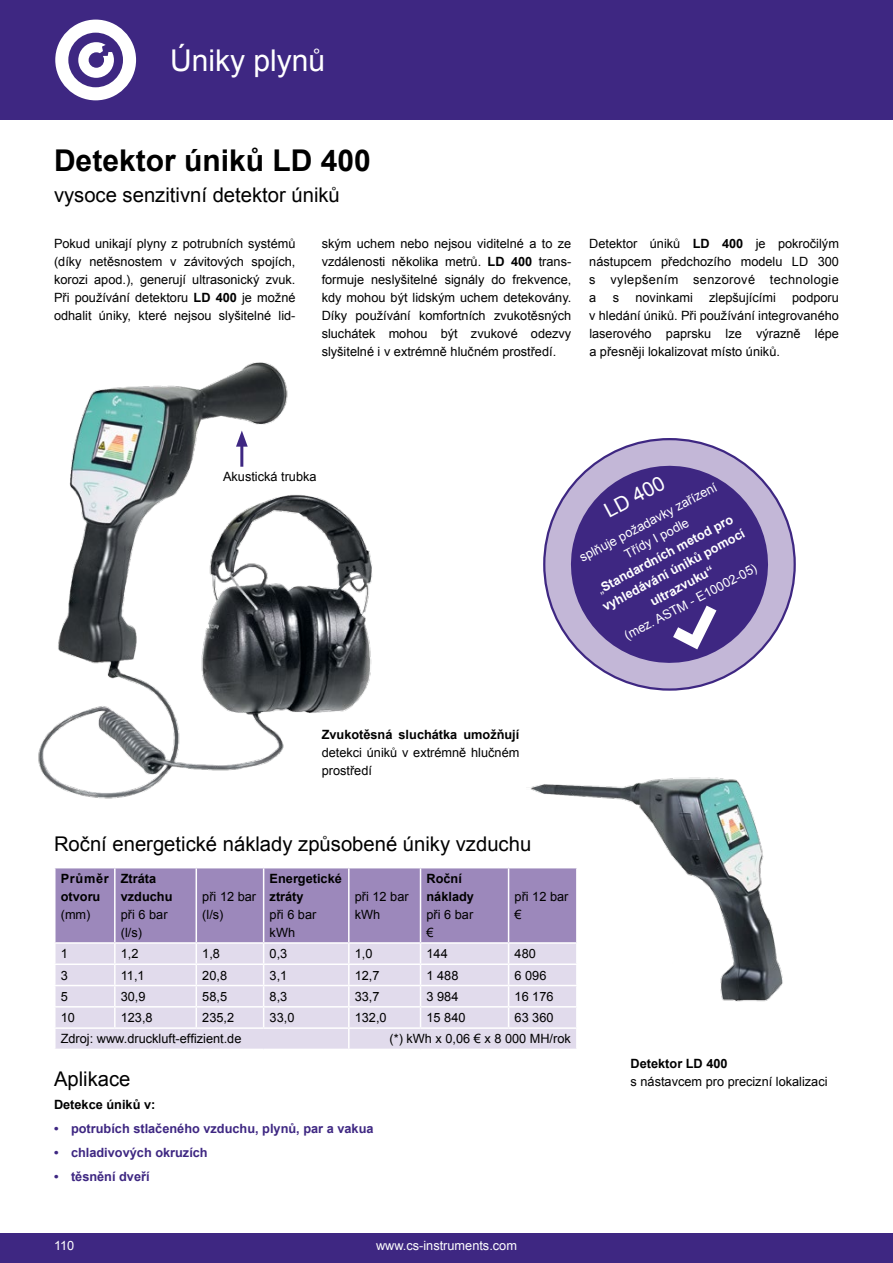
<style>
.page{position:relative;width:893px;height:1263px;background:#fff}
.page>*{position:absolute;margin:0;border:0;box-sizing:border-box;transform-origin:0 0}
.t1{font:700 30px "Arial";color:#000}
.t2{font:30px "Arial";color:#fff}
.t3{font:20.25px "Arial";color:#000}
.t4{font:20.25px "Arial";color:#fff}
.t5{font:12.75px/18px "Arial";color:#000}
.t6{font:700 12.75px/18px "Arial";color:#000}
.t7{font:700 12.75px/18px "Arial";color:#fff;text-align:center}
.t8{font:700 12.75px "Arial";color:#3e2782}
.t9{font:12.75px "Arial";color:#fff}
.t10{font:700 12.75px/18px "Arial";letter-spacing:.025em;color:#000}
.s1{font-weight:700}
.s2{font-weight:400}
</style>
<div class="page">
<div style="left:0;top:0;width:893px;height:120px;background:#3e2782"></div>
<div style="left:0;top:1233px;width:893px;height:30px;background:#3e2782"></div>
<img style="left:531px;top:777px;width:252px;height:225px">
<img style="left:38px;top:362px;width:334px;height:437px">
<hr style="left:240px;top:441px;width:3px;height:26px;background:#3e2782">
<svg style="left:236px;top:431px;width:12px;height:16px"></svg>
<div style="left:56px;top:1029px;width:520px;height:20px;background:#e1dbec"></div>
<hr style="left:509px;top:867px;width:69px;height:1px;background:#fff">
<svg style="left:55px;top:868px;width:523px;height:159px;background:#c3b7d6"></svg>
<hr style="left:576px;top:1007px;width:2px;height:20px;background:#fff">
<hr style="left:348px;top:1029px;width:2px;height:20px;background:#fff">
<hr style="left:54px;top:1006px;width:61px;height:1px;background:#fff">
<hr style="left:115px;top:1006px;width:81px;height:1px;background:#fff">
<hr style="left:196px;top:1006px;width:68px;height:1px;background:#fff">
<hr style="left:264px;top:1006px;width:85px;height:1px;background:#fff">
<hr style="left:349px;top:1006px;width:71px;height:1px;background:#fff">
<hr style="left:420px;top:1006px;width:89px;height:1px;background:#fff">
<hr style="left:509px;top:1006px;width:69px;height:1px;background:#fff">
<div style="left:544px;top:439px;width:251px;height:250px;background:#c3b7d7;border-radius:50%"></div>
<svg style="left:564px;top:458px;width:211px;height:212px"></svg>
<svg style="left:55px;top:20px;width:81px;height:80px"></svg>
<h1 class="t2" style="left:170px;top:41px;width:157px">Úniky plynů</h1>
<h1 class="t1" style="left:54px;top:140px;width:318px">Detektor úniků LD 400</h1>
<h2 class="t3" style="left:54px;top:182px;width:287px">vysoce senzitivní detektor úniků</h2>
<p class="t5" style="left:54px;top:235px;width:243px;text-align:justify">Pokud unikají plyny z potrubních systémů (díky netěsnostem v závitových spojích, korozi apod.), generují ultrasonický zvuk.<br>Při používání detektoru <span class="s1">LD 400</span> je možné odhalit úniky, které nejsou slyšitelné lid-</p>
<p class="t5" style="left:589px;top:235px;width:251px;text-align:justify">Detektor úniků <span class="s1">LD 400</span> je pokročilým nástupcem předchozího modelu LD 300 s vylepšením senzorové technologie a</p>
<p class="t5" style="left:322px;top:235px;width:251px;text-align:justify">ským uchem nebo nejsou viditelné a to ze vzdálenosti několika metrů. <span class="s1">LD 400</span> trans&shy;formuje neslyšitelné signály do frekvence, kdy mohou být lidským uchem detekovány.<br>Díky používání komfortních zvukotěsných sluchátek mohou být zvukové odezvy slyšitelné i v extrémně hlučném prostředí.</p>
<p class="t5" style="left:613px;top:289px;width:8px">s</p>
<p class="t5" style="left:635px;top:289px;width:59px">novinkami</p>
<p class="t5" style="left:709px;top:289px;width:68px">zlepšujícími</p>
<p class="t5" style="left:589px;top:289px;width:251px;text-align:justify;text-indent:203px">podporu v hledání úniků. Při používání integrovaného laserového paprsku lze výrazně lépe a přesněji lokalizovat místo úniků.</p>
<p class="t5" style="left:223px;top:467px;width:95px">Akustická trubka</p>
<h2 class="t4" style="left:599px;top:500px;width:67px;rotate:-28deg">LD 400</h2>
<p class="t7" style="left:574px;top:552px;width:161px;rotate:-28deg"><span class="s2">splňuje požadavky zařízení<br>Třídy I podle „</span>Standardních metod pro vyhledávání úniků pomocí ultrazvuku“</p>
<p class="t9" style="left:621px;top:629px;width:150px;rotate:-28deg">(mez. ASTM - E10002-05)</p>
<p class="t6" style="left:322px;top:725px;width:199px">Zvukotěsná sluchátka umožňují</p>
<p class="t5" style="left:322px;top:743px;width:199px">detekci úniků v extrémně hlučném prostředí</p>
<h2 class="t3" style="left:54px;top:831px;width:479px">Roční energetické náklady způsobené úniky vzduchu</h2>
<p class="t10" style="left:61px;top:870px;width:50px">Průměr otvoru</p>
<p class="t5" style="left:61px;top:906px;width:31px">(mm)</p>
<p class="t6" style="left:121px;top:870px;width:53px">Ztráta vzduchu</p>
<p class="t5" style="left:121px;top:906px;width:48px">při 6 bar (l/s)</p>
<p class="t5" style="left:202px;top:888px;width:55px">při 12 bar (l/s)</p>
<p class="t6" style="left:270px;top:870px;width:74px">Energetické ztráty</p>
<p class="t5" style="left:270px;top:906px;width:48px">při 6 bar kWh</p>
<p class="t5" style="left:355px;top:888px;width:55px">při 12 bar kWh</p>
<p class="t6" style="left:426px;top:870px;width:49px">Roční náklady</p>
<p class="t5" style="left:426px;top:906px;width:48px">při 6 bar €</p>
<p class="t5" style="left:515px;top:888px;width:55px">při 12 bar €</p>
<p class="t5" style="left:61px;top:945px;width:9px">1</p>
<p class="t5" style="left:121px;top:945px;width:19px">1,2</p>
<p class="t5" style="left:202px;top:945px;width:19px">1,8</p>
<p class="t5" style="left:270px;top:945px;width:19px">0,3</p>
<p class="t5" style="left:355px;top:945px;width:19px">1,0</p>
<p class="t5" style="left:426px;top:945px;width:23px">144</p>
<p class="t5" style="left:515px;top:945px;width:23px">480</p>
<p class="t5" style="left:61px;top:966px;width:9px">3</p>
<p class="t5" style="left:121px;top:966px;width:25px">11,1</p>
<p class="t5" style="left:202px;top:966px;width:26px">20,8</p>
<p class="t5" style="left:270px;top:966px;width:19px">3,1</p>
<p class="t5" style="left:355px;top:966px;width:26px">12,7</p>
<p class="t5" style="left:426px;top:966px;width:33px">1 488</p>
<p class="t5" style="left:515px;top:966px;width:33px">6 096</p>
<p class="t5" style="left:61px;top:987px;width:9px">5</p>
<p class="t5" style="left:121px;top:987px;width:26px">30,9</p>
<p class="t5" style="left:202px;top:987px;width:26px">58,5</p>
<p class="t5" style="left:270px;top:987px;width:19px">8,3</p>
<p class="t5" style="left:355px;top:987px;width:26px">33,7</p>
<p class="t5" style="left:426px;top:987px;width:33px">3 984</p>
<p class="t5" style="left:515px;top:987px;width:40px">16 176</p>
<p class="t5" style="left:61px;top:1009px;width:16px">10</p>
<p class="t5" style="left:121px;top:1009px;width:33px">123,8</p>
<p class="t5" style="left:202px;top:1009px;width:33px">235,2</p>
<p class="t5" style="left:270px;top:1009px;width:26px">33,0</p>
<p class="t5" style="left:355px;top:1009px;width:33px">132,0</p>
<p class="t5" style="left:426px;top:1009px;width:40px">15 840</p>
<p class="t5" style="left:515px;top:1009px;width:40px">63 360</p>
<p class="t5" style="left:61px;top:1030px;width:182px">Zdroj: www.druckluft-effizient.de</p>
<p class="t5" style="left:389px;top:1030px;width:183px">(*) kWh x 0,06 € x 8 000 MH/rok</p>
<h2 class="t3" style="left:54px;top:1066px;width:78px">Aplikace</h2>
<p class="t6" style="left:54px;top:1096px;width:103px">Detekce úniků v:</p>
<p class="t8" style="left:54px;top:1120px;width:321px">• potrubích stlačeného vzduchu, plynů, par a vakua</p>
<p class="t8" style="left:54px;top:1144px;width:155px">• chladivových okruzích</p>
<p class="t8" style="left:54px;top:1168px;width:97px">• těsnění dveří</p>
<p class="t9" style="left:54px;top:1237px;width:22px">110</p>
<p class="t9" style="left:376px;top:1237px;width:142px">www.cs-instruments.com</p>
<p class="t6" style="left:631px;top:1054px;width:99px">Detektor LD 400</p>
<p class="t5" style="left:631px;top:1072px;width:198px">s nástavcem pro precizní lokalizaci</p>
</div>
